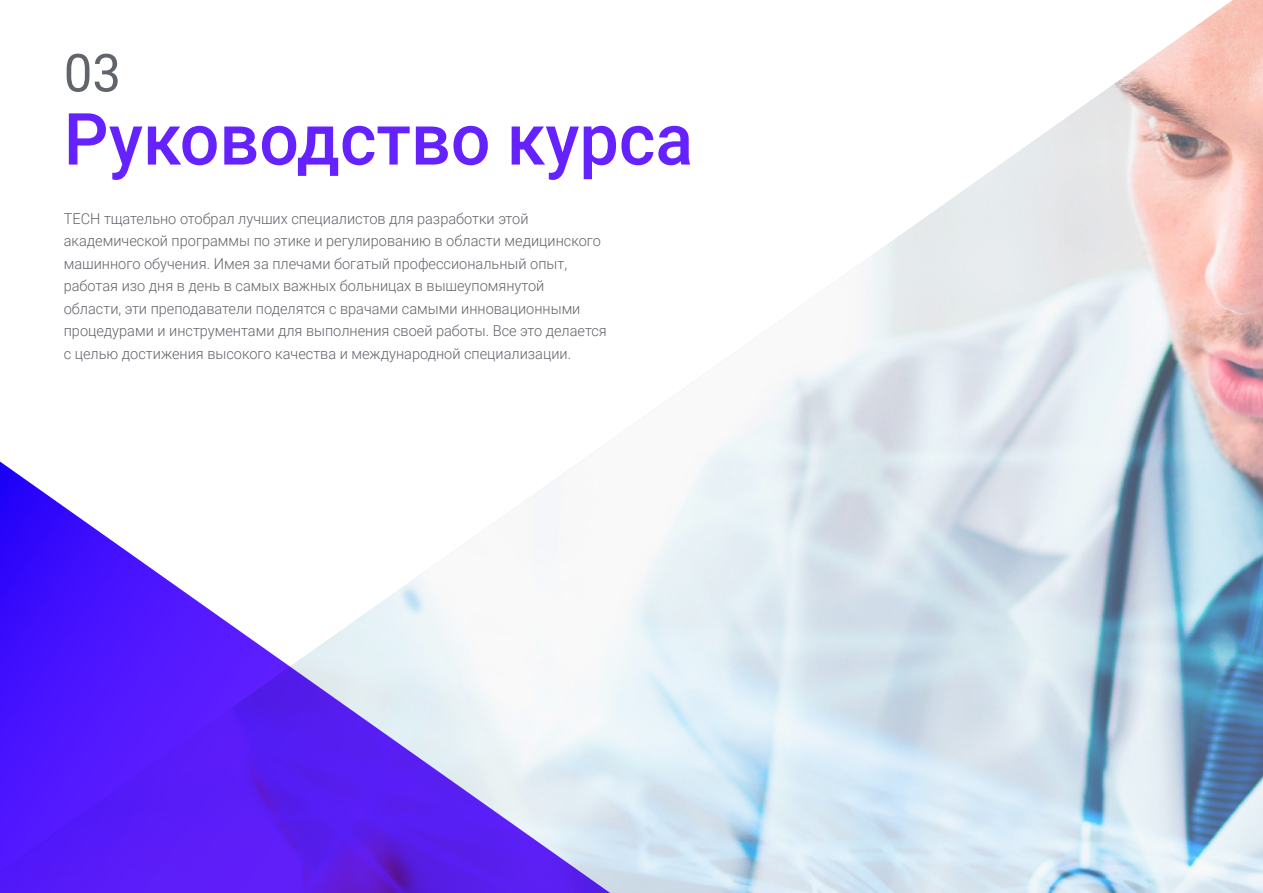
<style>
.page{position:relative;width:1263px;height:893px;background:#fff}
.page>*{position:absolute;margin:0;border:0;box-sizing:border-box;transform-origin:0 0}
.t1{font:500 72px "Roboto";color:#6522ff}
.t2{font:52.5px "Roboto";color:#61646a}
.t3{font:300 15px/22.5px "Roboto";color:#61646a}
</style>
<div class="page">
<img style="left:604px;top:0;width:659px;height:893px">
<svg style="left:0;top:446px;width:640px;height:447px"></svg>
<h2 class="t2" style="left:64px;top:36px;width:59px">03</h2>
<h1 class="t1" style="left:64px;top:89px;width:631px">Руководство курса</h1>
<p class="t3" style="left:64px;top:207px;width:544px">TECH тщательно отобрал лучших специалистов для разработки этой академической программы по этике и регулированию в области медицинского машинного обучения. Имея за плечами богатый профессиональный опыт, работая изо дня в день в самых важных больницах в вышеупомянутой<br>области, эти преподаватели поделятся с врачами самыми инновационными процедурами и инструментами для выполнения своей работы. Все это делается с целью достижения высокого качества и международной специализации.</p>
</div>
